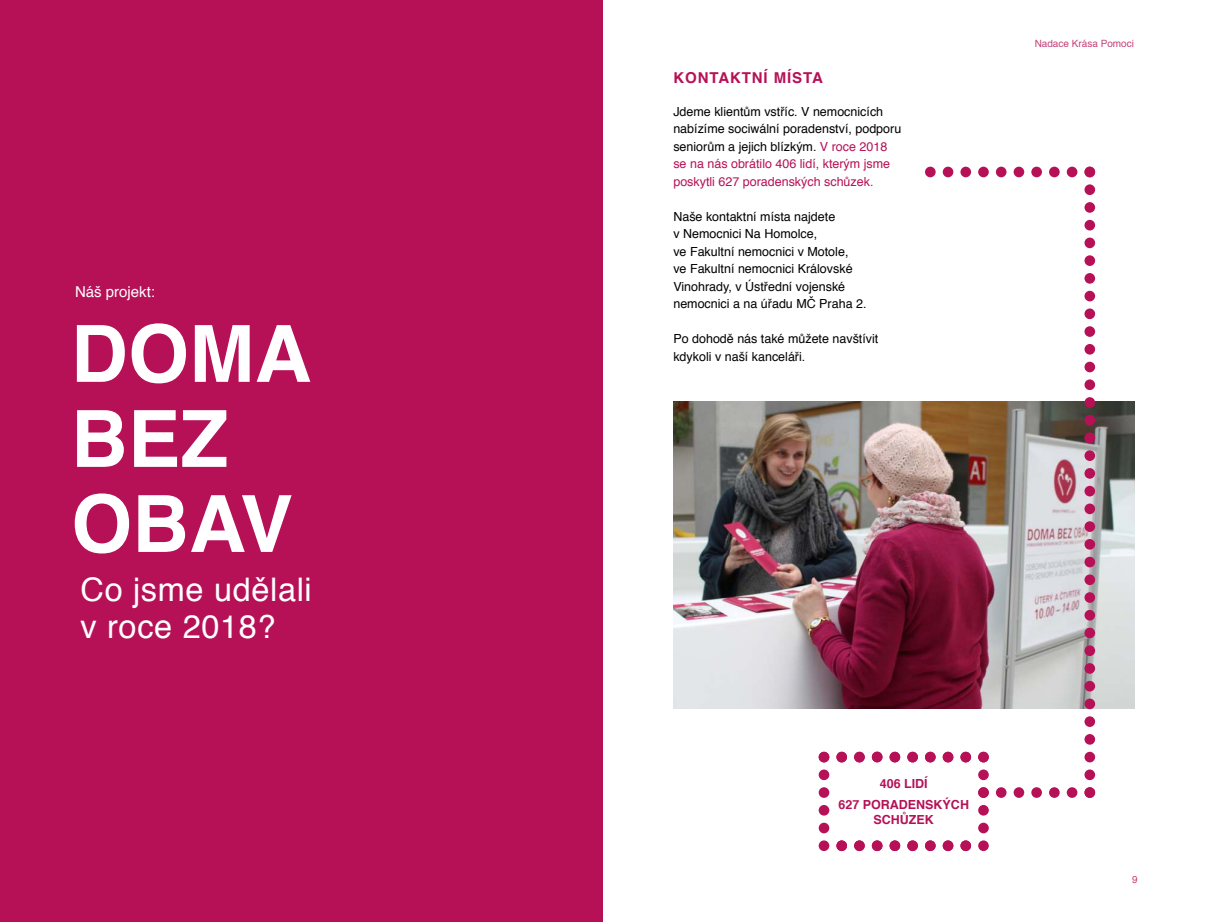
<style>
.page{position:relative;width:1205px;height:922px;background:#fff}
.page>*{position:absolute;margin:0;border:0;box-sizing:border-box;transform-origin:0 0}
.t1{font:700 78.75px/85px "Helvetica";color:#fff}
.t2{font:32.5px/37.5px "Helvetica";letter-spacing:.02em;color:#fff}
.t3{font:700 15px "Helvetica";letter-spacing:.06em;color:#b61157}
.t4{font:15px "Helvetica";color:#fff}
.t5{font:12.5px/17.5px "Helvetica";color:#000}
.t6{font:700 12.5px/21.2px "Helvetica";color:#b61157;text-align:center}
.t7{font:10px "Helvetica";color:#b61157}
.s1{color:#b61157}
</style>
<div class="page">
<hr style="left:602px;top:0;width:1px;height:921px;background:#000">
<img style="left:673px;top:401px;width:461px;height:307px">
<div style="left:0;top:0;width:602px;height:921px;background:#b61157"></div>
<div style="left:978px;top:167px;width:11px;height:10px;background:#b61157;border-radius:50%"></div>
<div style="left:925px;top:167px;width:10px;height:10px;background:#b61157;border-radius:50%"></div>
<div style="left:996px;top:167px;width:10px;height:10px;background:#b61157;border-radius:50%"></div>
<div style="left:943px;top:167px;width:10px;height:10px;background:#b61157;border-radius:50%"></div>
<div style="left:996px;top:787px;width:10px;height:10px;background:#b61157;border-radius:50%"></div>
<div style="left:1013px;top:167px;width:11px;height:10px;background:#b61157;border-radius:50%"></div>
<div style="left:960px;top:167px;width:11px;height:10px;background:#b61157;border-radius:50%"></div>
<div style="left:1013px;top:787px;width:11px;height:10px;background:#b61157;border-radius:50%"></div>
<div style="left:1031px;top:167px;width:11px;height:10px;background:#b61157;border-radius:50%"></div>
<div style="left:1031px;top:787px;width:11px;height:10px;background:#b61157;border-radius:50%"></div>
<div style="left:1049px;top:167px;width:10px;height:10px;background:#b61157;border-radius:50%"></div>
<div style="left:1049px;top:787px;width:10px;height:10px;background:#b61157;border-radius:50%"></div>
<div style="left:1067px;top:167px;width:10px;height:10px;background:#b61157;border-radius:50%"></div>
<div style="left:1067px;top:787px;width:10px;height:10px;background:#b61157;border-radius:50%"></div>
<div style="left:1084px;top:167px;width:11px;height:10px;background:#b61157;border-radius:50%"></div>
<div style="left:1084px;top:787px;width:11px;height:10px;background:#b61157;border-radius:50%"></div>
<div style="left:1084px;top:432px;width:11px;height:11px;background:#b61157;border-radius:50%"></div>
<div style="left:1084px;top:184px;width:11px;height:11px;background:#b61157;border-radius:50%"></div>
<div style="left:1084px;top:769px;width:11px;height:11px;background:#b61157;border-radius:50%"></div>
<div style="left:1084px;top:450px;width:11px;height:11px;background:#b61157;border-radius:50%"></div>
<div style="left:1084px;top:202px;width:11px;height:11px;background:#b61157;border-radius:50%"></div>
<div style="left:1084px;top:751px;width:11px;height:11px;background:#b61157;border-radius:50%"></div>
<div style="left:1084px;top:468px;width:11px;height:10px;background:#b61157;border-radius:50%"></div>
<div style="left:1084px;top:220px;width:11px;height:10px;background:#b61157;border-radius:50%"></div>
<svg style="left:1084px;top:733px;width:11px;height:11px"></svg>
<div style="left:1084px;top:485px;width:11px;height:11px;background:#b61157;border-radius:50%"></div>
<div style="left:1084px;top:237px;width:11px;height:11px;background:#b61157;border-radius:50%"></div>
<div style="left:1084px;top:716px;width:11px;height:10px;background:#b61157;border-radius:50%"></div>
<div style="left:1084px;top:503px;width:11px;height:11px;background:#b61157;border-radius:50%"></div>
<div style="left:1084px;top:255px;width:11px;height:11px;background:#b61157;border-radius:50%"></div>
<div style="left:1084px;top:698px;width:11px;height:11px;background:#b61157;border-radius:50%"></div>
<div style="left:1084px;top:521px;width:11px;height:10px;background:#b61157;border-radius:50%"></div>
<div style="left:1084px;top:273px;width:11px;height:10px;background:#b61157;border-radius:50%"></div>
<div style="left:1084px;top:680px;width:11px;height:11px;background:#b61157;border-radius:50%"></div>
<div style="left:1084px;top:539px;width:11px;height:10px;background:#b61157;border-radius:50%"></div>
<div style="left:1084px;top:291px;width:11px;height:10px;background:#b61157;border-radius:50%"></div>
<div style="left:1084px;top:663px;width:11px;height:10px;background:#b61157;border-radius:50%"></div>
<div style="left:1084px;top:556px;width:11px;height:11px;background:#b61157;border-radius:50%"></div>
<div style="left:1084px;top:308px;width:11px;height:11px;background:#b61157;border-radius:50%"></div>
<div style="left:1084px;top:645px;width:11px;height:11px;background:#b61157;border-radius:50%"></div>
<div style="left:1084px;top:574px;width:11px;height:11px;background:#b61157;border-radius:50%"></div>
<div style="left:1084px;top:326px;width:11px;height:11px;background:#b61157;border-radius:50%"></div>
<div style="left:1084px;top:627px;width:11px;height:11px;background:#b61157;border-radius:50%"></div>
<div style="left:1084px;top:592px;width:11px;height:10px;background:#b61157;border-radius:50%"></div>
<div style="left:1084px;top:344px;width:11px;height:10px;background:#b61157;border-radius:50%"></div>
<div style="left:1084px;top:609px;width:11px;height:11px;background:#b61157;border-radius:50%"></div>
<div style="left:1084px;top:361px;width:11px;height:11px;background:#b61157;border-radius:50%"></div>
<div style="left:1084px;top:379px;width:11px;height:11px;background:#b61157;border-radius:50%"></div>
<div style="left:1084px;top:397px;width:11px;height:10px;background:#b61157;border-radius:50%"></div>
<div style="left:1084px;top:415px;width:11px;height:10px;background:#b61157;border-radius:50%"></div>
<div style="left:819px;top:751px;width:10px;height:11px;background:#b61157;border-radius:50%"></div>
<div style="left:836px;top:751px;width:11px;height:11px;background:#b61157;border-radius:50%"></div>
<div style="left:836px;top:840px;width:11px;height:10px;background:#b61157;border-radius:50%"></div>
<div style="left:854px;top:751px;width:11px;height:11px;background:#b61157;border-radius:50%"></div>
<div style="left:854px;top:840px;width:11px;height:10px;background:#b61157;border-radius:50%"></div>
<div style="left:872px;top:751px;width:10px;height:11px;background:#b61157;border-radius:50%"></div>
<div style="left:872px;top:840px;width:10px;height:10px;background:#b61157;border-radius:50%"></div>
<div style="left:889px;top:751px;width:11px;height:11px;background:#b61157;border-radius:50%"></div>
<div style="left:889px;top:840px;width:11px;height:10px;background:#b61157;border-radius:50%"></div>
<div style="left:907px;top:751px;width:11px;height:11px;background:#b61157;border-radius:50%"></div>
<div style="left:907px;top:840px;width:11px;height:10px;background:#b61157;border-radius:50%"></div>
<div style="left:925px;top:751px;width:10px;height:11px;background:#b61157;border-radius:50%"></div>
<div style="left:925px;top:840px;width:10px;height:10px;background:#b61157;border-radius:50%"></div>
<div style="left:943px;top:751px;width:10px;height:11px;background:#b61157;border-radius:50%"></div>
<div style="left:943px;top:840px;width:10px;height:10px;background:#b61157;border-radius:50%"></div>
<div style="left:960px;top:751px;width:11px;height:11px;background:#b61157;border-radius:50%"></div>
<div style="left:960px;top:840px;width:11px;height:10px;background:#b61157;border-radius:50%"></div>
<div style="left:978px;top:751px;width:11px;height:11px;background:#b61157;border-radius:50%"></div>
<div style="left:819px;top:769px;width:10px;height:11px;background:#b61157;border-radius:50%"></div>
<div style="left:978px;top:769px;width:11px;height:11px;background:#b61157;border-radius:50%"></div>
<div style="left:819px;top:787px;width:10px;height:10px;background:#b61157;border-radius:50%"></div>
<div style="left:978px;top:787px;width:11px;height:10px;background:#b61157;border-radius:50%"></div>
<div style="left:819px;top:804px;width:10px;height:11px;background:#b61157;border-radius:50%"></div>
<svg style="left:978px;top:804px;width:11px;height:11px"></svg>
<div style="left:819px;top:822px;width:10px;height:11px;background:#b61157;border-radius:50%"></div>
<div style="left:978px;top:822px;width:11px;height:11px;background:#b61157;border-radius:50%"></div>
<div style="left:819px;top:840px;width:10px;height:10px;background:#b61157;border-radius:50%"></div>
<div style="left:978px;top:840px;width:11px;height:10px;background:#b61157;border-radius:50%"></div>
<p class="t4" style="left:75px;top:280px;width:82px">Náš projekt:</p>
<h1 class="t1" style="left:71px;top:312px;width:242px">DOMA<br>BEZ<br>OBAV</h1>
<h2 class="t2" style="left:81px;top:571px;width:233px">Co jsme udělali v roce 2018?</h2>
<p class="t3" style="left:673px;top:66px;width:151px">KONTAKTNÍ MÍSTA</p>
<p class="t5" style="left:673px;top:103px;width:229px">Jdeme klientům vstříc. V nemocnicích nabízíme sociwální poradenství, podporu seniorům a jejich blízkým. <span class="s1">V roce 2018 se na nás obrátilo 406 lidí, kterým jsme poskytli 627 poradenských schůzek.</span></p>
<p class="t5" style="left:673px;top:208px;width:195px">Naše kontaktní místa najdete<br>v Nemocnici Na Homolce,<br>ve Fakultní nemocnici v Motole,<br>ve Fakultní nemocnici Královské<br>Vinohrady, v Ústřední vojenské nemocnici a na úřadu MČ Praha 2.</p>
<p class="t5" style="left:673px;top:330px;width:206px">Po dohodě nás také můžete navštívit kdykoli v naší kanceláři.</p>
<p class="t7" style="left:1034px;top:37px;width:101px">Nadace Krása Pomoci</p>
<p class="t6" style="left:838px;top:772px;width:132px">406 LIDÍ<br>627 PORADENSKÝCH</p>
<p class="t6" style="left:873px;top:809px;width:62px">SCHŮZEK</p>
<p class="t7" style="left:1132px;top:873px;width:7px">9</p>
</div>
